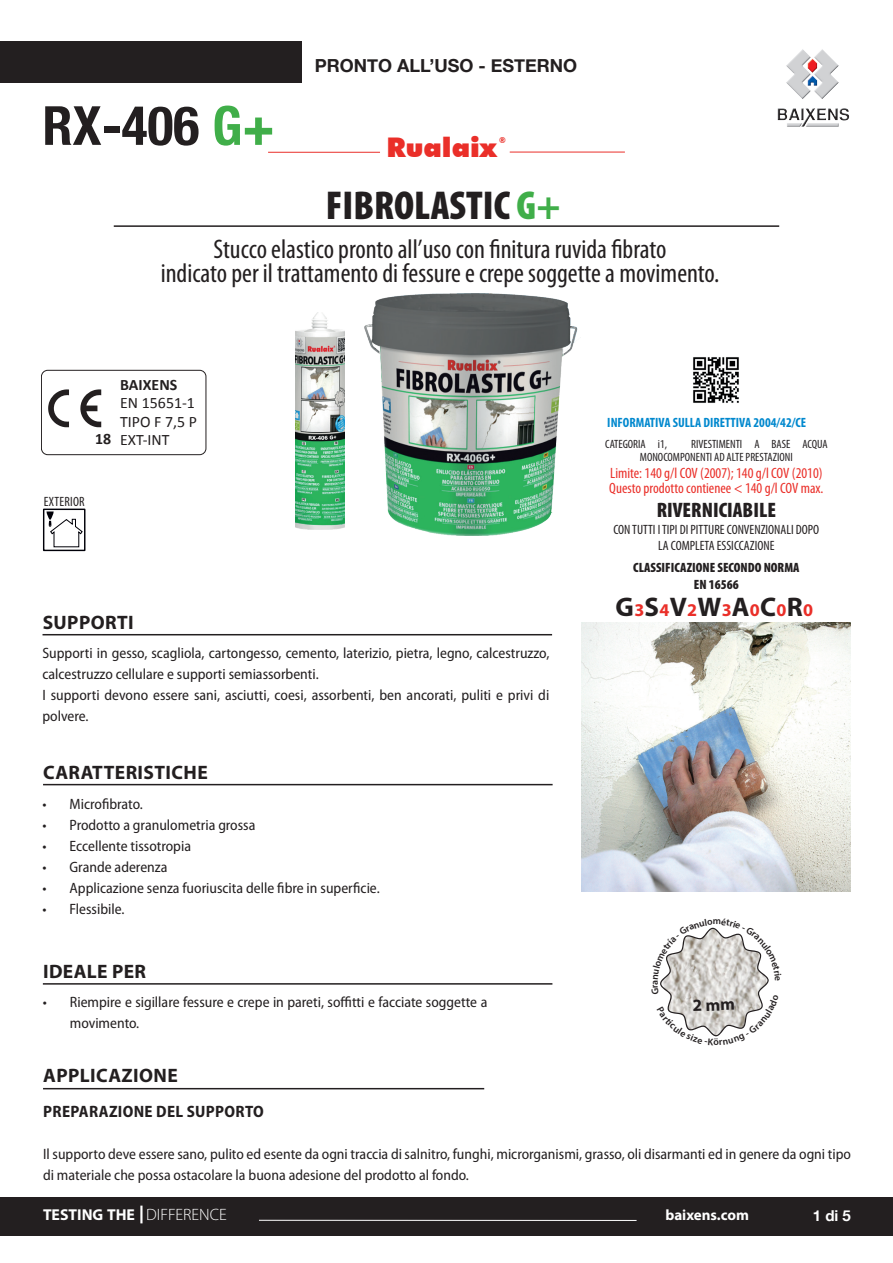
<style>
.page{position:relative;width:893px;height:1263px;background:#fff}
.page>*{position:absolute;margin:0;border:0;box-sizing:border-box;transform-origin:0 0}
.t1{font:700 condensed 54px "Helvetica Neue LT Com";color:#231f20}
.t2{font:900 condensed 40.5px "Myriad Pro";color:#231f20}
.t3{font:condensed 27px/24px "Myriad Pro";color:#231f20;text-align:center}
.t4{font:700 27px "Myriad Pro";color:#231f20}
.t5{font:900 27px "Futura BT";color:#ea2f29}
.t6{font:900 condensed 21px "Myriad Pro";color:#231f20}
.t7{font:700 19.5px "Myriad Pro";letter-spacing:.02em;color:#231f20}
.t8{font:700 18px "Helvetica Neue";color:#231f20}
.t9{font:700 semi-condensed 16.5px "Myriad Pro";letter-spacing:.02em;color:#231f20}
.t10{font:15.9px "Calibri";color:#231f20}
.t11{font:700 15.9px "Calibri";color:#231f20}
.t12{font:700 15.75px "Myriad Pro";color:#fff}
.t13{font:semi-condensed 15px/21px "Myriad Pro";color:#231f20}
.t14{font:condensed 15px/15px "Myriad Pro";color:#ea2f29}
.t15{font:700 15px "Myriad Pro";color:#fff}
.t16{font:700 15px "Helvetica Neue";color:#fff}
.t17{font:condensed 13.5px/16.5px "Myriad Pro";color:#231f20;text-align:center}
.t18{font:700 condensed 13.5px "Myriad Pro";color:#0088ce}
.t19{font:900 condensed 13.5px/16.5px "Myriad Pro";color:#231f20;text-align:center}
.t20{font:condensed 13.5px "Myriad Pro";letter-spacing:.02em;color:#231f20}
.t21{font:condensed 12px/13.5px "Myriad Pro";color:#231f20}
.t22{font:600 9.75px "Myriad Pro";color:#231f20}
.t23{font:900 8.1px "Futura BT";color:#ea2f29}
.s1{color:#40ae49}
.s2{font-weight:700}
.s3{font-size:18px;color:#ea2f29}
.s4{font-weight:300;font-size:16.5px}
</style>
<div class="page">
<div style="left:0;top:42px;width:301px;height:41px;background:#231f20"></div>
<hr style="left:114px;top:225px;width:665px;height:2px;background:#231f20">
<hr style="left:510px;top:152px;width:115px;height:1px;background:#ea2f29">
<hr style="left:268px;top:152px;width:112px;height:1px;background:#ea2f29">
<img style="left:777px;top:49px;width:72px;height:78px">
<hr style="left:43px;top:634px;width:509px;height:1px;background:#231f20">
<hr style="left:43px;top:784px;width:510px;height:1px;background:#231f20">
<hr style="left:43px;top:1088px;width:441px;height:1px;background:#231f20">
<div style="left:0;top:1196px;width:893px;height:39px;background:#231f20"></div>
<hr style="left:140px;top:1205px;width:3px;height:18px;background:#fff">
<hr style="left:259px;top:1220px;width:378px;height:1px;background:#fff">
<hr style="left:43px;top:983px;width:509px;height:2px;background:#231f20">
<img style="left:365px;top:294px;width:213px;height:241px">
<img style="left:296px;top:312px;width:48px;height:217px">
<img style="left:693px;top:357px;width:46px;height:46px">
<div style="left:41px;top:370px;width:165px;height:85px;border:1px solid #231f20;border-radius:6px"></div>
<svg style="left:80px;top:389px;width:21px;height:38px"></svg>
<svg style="left:48px;top:389px;width:21px;height:38px"></svg>
<div style="left:43px;top:509px;width:42px;height:42px;border:1px solid #000008"></div>
<svg style="left:46px;top:511px;width:37px;height:36px"></svg>
<img style="left:582px;top:623px;width:269px;height:268px">
<svg style="left:660px;top:927px;width:109px;height:110px"></svg>
<h1 class="t1" style="left:43px;top:93px;width:234px">RX-406 <span class="s1">G+</span></h1>
<p class="t8" style="left:315px;top:52px;width:264px">PRONTO ALL’USO - ESTERNO</p>
<h3 class="t5" style="left:386px;top:131px;width:112px">Rualaix</h3>
<p class="t23" style="left:499px;top:136px;width:8px">®</p>
<h2 class="t2" style="left:326px;top:183px;width:236px">FIBROLASTIC <span class="s1">G+</span></h2>
<h3 class="t3" style="left:161px;top:237px;width:560px">Stucco elastico pronto all’uso con finitura ruvida fibrato<br>indicato per il trattamento di fessure e crepe soggette a movimento.</h3>
<p class="t11" style="left:120px;top:374px;width:59px">BAIXENS</p>
<p class="t10" style="left:120px;top:393px;width:76px">EN 15651-1</p>
<p class="t10" style="left:120px;top:411px;width:78px">TIPO F 7,5 P</p>
<p class="t10" style="left:95px;top:430px;width:76px"><span class="s2">18</span> EXT-INT</p>
<p class="t20" style="left:44px;top:493px;width:42px">EXTERIOR</p>
<h3 class="t7" style="left:43px;top:610px;width:93px">SUPPORTI</h3>
<p class="t13" style="left:43px;top:642px;width:508px">Supporti in gesso, scagliola, cartongesso, cemento, laterizio, pietra, legno, calcestruzzo, calcestruzzo cellulare e supporti semiassorbenti.<br>I supporti devono essere sani, asciutti, coesi, assorbenti, ben ancorati, puliti e privi di polvere.</p>
<h3 class="t7" style="left:43px;top:759px;width:166px">CARATTERISTICHE</h3>
<p class="t13" style="left:43px;top:793px;width:102px">• Microfibrato.</p>
<p class="t13" style="left:43px;top:814px;width:214px">• Prodotto a granulometria grossa</p>
<p class="t13" style="left:43px;top:835px;width:150px">• Eccellente tissotropia</p>
<p class="t13" style="left:43px;top:856px;width:126px">• Grande aderenza</p>
<p class="t13" style="left:43px;top:877px;width:339px">• Applicazione senza fuoriuscita delle fibre in superficie.</p>
<p class="t13" style="left:43px;top:898px;width:84px">• Flessibile.</p>
<h3 class="t7" style="left:43px;top:959px;width:105px">IDEALE PER</h3>
<p class="t13" style="left:70px;top:992px;width:419px;text-indent:-27px">• Riempire e sigillare fessure e crepe in pareti, soffitti e facciate soggette a movimento.</p>
<h3 class="t7" style="left:43px;top:1062px;width:136px">APPLICAZIONE</h3>
<p class="t18" style="left:607px;top:414px;width:200px">INFORMATIVA SULLA DIRETTIVA 2004/42/CE</p>
<p class="t21" style="left:605px;top:437px;width:63px">CATEGORIA i1,</p>
<p class="t21" style="left:640px;top:437px;width:189px;text-indent:51px">RIVESTIMENTI A BASE ACQUA<br>MONOCOMPONENTI AD ALTE PRESTAZIONI</p>
<p class="t14" style="left:609px;top:465px;width:216px">Limite: 140 g/l COV (2007); 140 g/l COV (2010)<br>Questo prodotto contienee &lt; 140 g/l COV max.</p>
<h3 class="t6" style="left:657px;top:498px;width:121px">RIVERNICIABILE</h3>
<p class="t17" style="left:613px;top:521px;width:207px">CON TUTTI I TIPI DI PITTURE CONVENZIONALI DOPO<br>LA COMPLETA ESSICCAZIONE</p>
<p class="t19" style="left:633px;top:560px;width:168px">CLASSIFICAZIONE SECONDO NORMA<br>EN 16566</p>
<h3 class="t4" style="left:616px;top:590px;width:199px">G<span class="s3">3</span>S<span class="s3">4</span>V<span class="s3">2</span>W<span class="s3">3</span>A<span class="s3">0</span>C<span class="s3">0</span>R<span class="s3">0</span></h3>
<p class="t22" style="left:713px;top:915px;width:10px">m</p>
<p class="t9" style="left:43px;top:1102px;width:222px">PREPARAZIONE DEL SUPPORTO</p>
<p class="t13" style="left:43px;top:1143px;width:809px">Il supporto deve essere sano, pulito ed esente da ogni traccia di salnitro, funghi, microrganismi, grasso, oli disarmanti ed in genere da ogni tipo di materiale che possa ostacolare la buona adesione del prodotto al fondo.</p>
<p class="t12" style="left:43px;top:1204px;width:185px">TESTING THE <span class="s4">DIFFERENCE</span></p>
<p class="t15" style="left:665px;top:1205px;width:85px">baixens.com</p>
<p class="t16" style="left:813px;top:1203px;width:40px">1 di 5</p>
</div>
